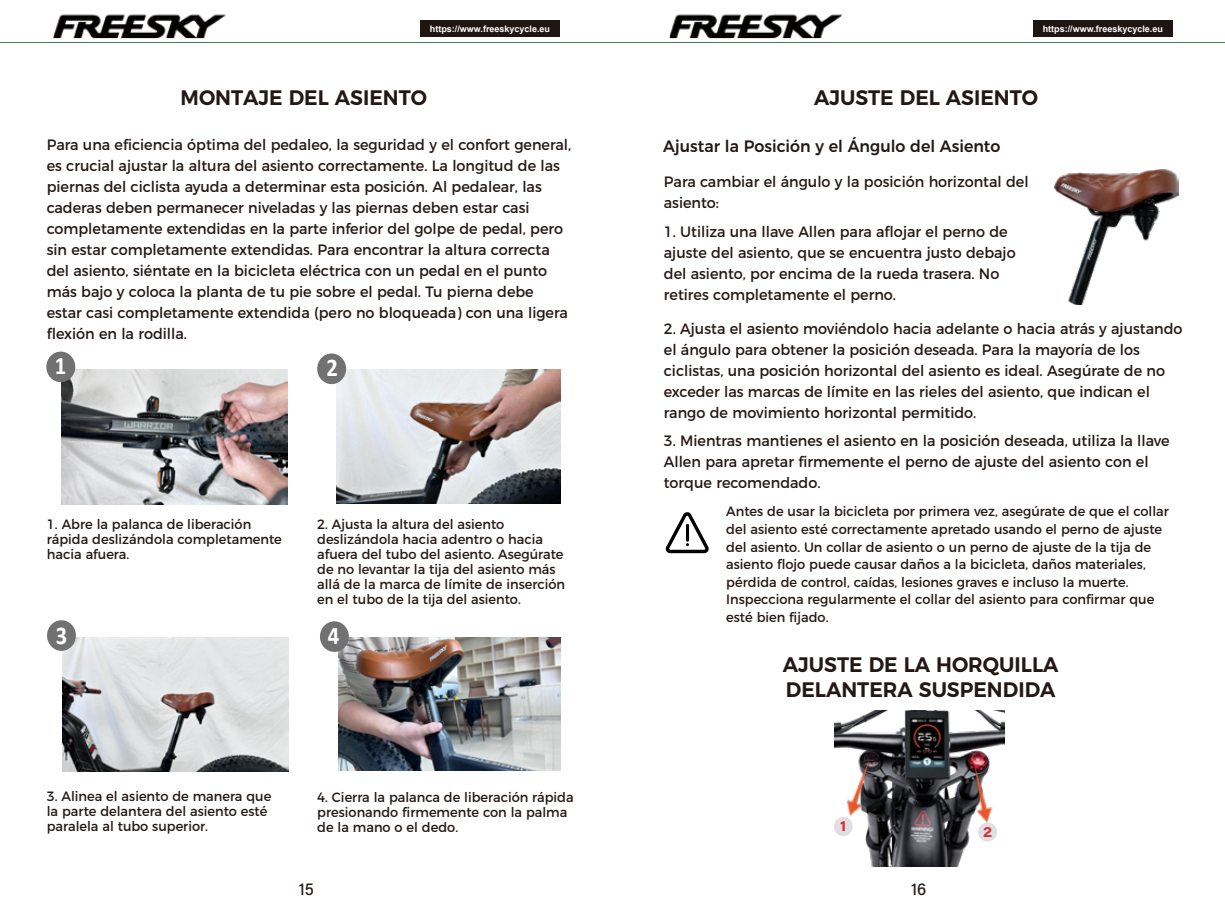
<style>
.page{position:relative;width:1225px;height:911px;background:#fff}
.page>*{position:absolute;margin:0;border:0;box-sizing:border-box;transform-origin:0 0}
.t1{font:700 25.65px "Calibri";color:#fff;scale:.88 1}
.t2{font:600 21px/25.2px "Montserrat";color:#231815;scale:.96 1}
.t3{font:500 16.5px "Montserrat";color:#231815;scale:.96 1}
.t4{font:15px/21px "Montserrat";color:#231815;scale:.96 1}
.t5{font:13.5px/15px "Montserrat";color:#231815;scale:.96 1}
.t6{font:700 9px "Arial";color:#fff}
</style>
<div class="page">
<hr style="left:0;top:42px;width:1225px;height:1px;background:#3b845a">
<img style="left:53px;top:14px;width:173px;height:24px">
<div style="left:420px;top:20px;width:140px;height:17px;background:#1f1512"></div>
<img style="left:670px;top:14px;width:173px;height:24px">
<div style="left:1033px;top:20px;width:139px;height:17px;background:#1f1512"></div>
<img style="left:62px;top:370px;width:225px;height:134px">
<div style="left:46px;top:351px;width:29px;height:31px;background:#727172;border-radius:50%"></div>
<img style="left:337px;top:370px;width:224px;height:133px">
<div style="left:317px;top:353px;width:29px;height:31px;background:#727172;border-radius:50%"></div>
<img style="left:63px;top:637px;width:225px;height:134px">
<img style="left:338px;top:637px;width:222px;height:133px">
<div style="left:320px;top:621px;width:29px;height:31px;background:#727172;border-radius:50%"></div>
<img style="left:1054px;top:169px;width:124px;height:136px">
<svg style="left:665px;top:512px;width:44px;height:42px"></svg>
<img style="left:834px;top:710px;width:170px;height:156px">
<img style="left:943px;top:757px;width:61px;height:74px">
<img style="left:834px;top:748px;width:63px;height:80px">
<div style="left:47px;top:620px;width:29px;height:30px;background:#727172;border-radius:50%"></div>
<svg style="left:841px;top:821px;width:4px;height:10px"></svg>
<svg style="left:984px;top:826px;width:8px;height:10px"></svg>
<p class="t6" style="left:430px;top:23px;width:122px">https://www.freeskycycle.eu</p>
<p class="t6" style="left:1042px;top:23px;width:122px">https://www.freeskycycle.eu</p>
<h2 class="t2" style="left:181px;top:83px;width:258px">MONTAJE DEL ASIENTO</h2>
<h2 class="t2" style="left:814px;top:83px;width:235px">AJUSTE DEL ASIENTO</h2>
<p class="t4" style="left:47px;top:133px;width:548px">Para una eficiencia óptima del pedaleo, la seguridad y el confort general, es crucial ajustar la altura del asiento correctamente. La longitud de las piernas del ciclista ayuda a determinar esta posición. Al pedalear, las caderas deben permanecer niveladas y las piernas deben estar casi completamente extendidas en la parte inferior del golpe de pedal, pero sin estar completamente extendidas. Para encontrar la altura correcta del asiento, siéntate en la bicicleta eléctrica con un pedal en el punto más bajo y coloca la planta de tu pie sobre el pedal. Tu pierna debe estar casi completamente extendida (pero no bloqueada) con una ligera flexión en la rodilla.</p>
<h1 class="t1" style="left:55px;top:348px;width:15px">1</h1>
<h1 class="t1" style="left:326px;top:349px;width:15px">2</h1>
<p class="t5" style="left:47px;top:516px;width:246px">1. Abre la palanca de liberación rápida deslizándola completamente hacia afuera.</p>
<h1 class="t1" style="left:56px;top:617px;width:15px">3</h1>
<p class="t5" style="left:317px;top:516px;width:260px">2. Ajusta la altura del asiento deslizándola hacia adentro o hacia afuera del tubo del asiento. Asegúrate de no levantar la tija del asiento más allá de la marca de límite de inserción en el tubo de la tija del asiento.</p>
<h1 class="t1" style="left:328px;top:617px;width:15px">4</h1>
<p class="t5" style="left:47px;top:788px;width:235px">3. Alinea el asiento de manera que la parte delantera del asiento esté paralela al tubo superior.</p>
<p class="t5" style="left:317px;top:788px;width:269px">4. Cierra la palanca de liberación rápida presionando firmemente con la palma de la mano o el dedo.</p>
<p class="t3" style="left:663px;top:133px;width:353px">Ajustar la Posición y el Ángulo del Asiento</p>
<p class="t4" style="left:664px;top:170px;width:381px">Para cambiar el ángulo y la posición horizontal del asiento:</p>
<p class="t4" style="left:664px;top:219px;width:368px">1. Utiliza una llave Allen para aflojar el perno de ajuste del asiento, que se encuentra justo debajo del asiento, por encima de la rueda trasera. No retires completamente el perno.</p>
<p class="t4" style="left:664px;top:317px;width:542px">2. Ajusta el asiento moviéndolo hacia adelante o hacia atrás y ajustando el ángulo para obtener la posición deseada. Para la mayoría de los ciclistas, una posición horizontal del asiento es ideal. Asegúrate de no exceder las marcas de límite en las rieles del asiento, que indican el rango de movimiento horizontal permitido.</p>
<p class="t4" style="left:664px;top:428px;width:528px">3. Mientras mantienes el asiento en la posición deseada, utiliza la llave<br>Allen para apretar firmemente el perno de ajuste del asiento con el torque recomendado.</p>
<p class="t5" style="left:726px;top:501px;width:463px;line-height:17.5px">Antes de usar la bicicleta por primera vez, asegúrate de que el collar del asiento esté correctamente apretado usando el perno de ajuste del asiento. Un collar de asiento o un perno de ajuste de la tija de asiento flojo puede causar daños a la bicicleta, daños materiales, pérdida de control, caídas, lesiones graves e incluso la muerte.<br>Inspecciona regularmente el collar del asiento para confirmar que esté bien fijado.</p>
<h2 class="t2" style="left:783px;top:650px;width:288px">AJUSTE DE LA HORQUILLA<br>DELANTERA SUSPENDIDA</h2>
</div>
